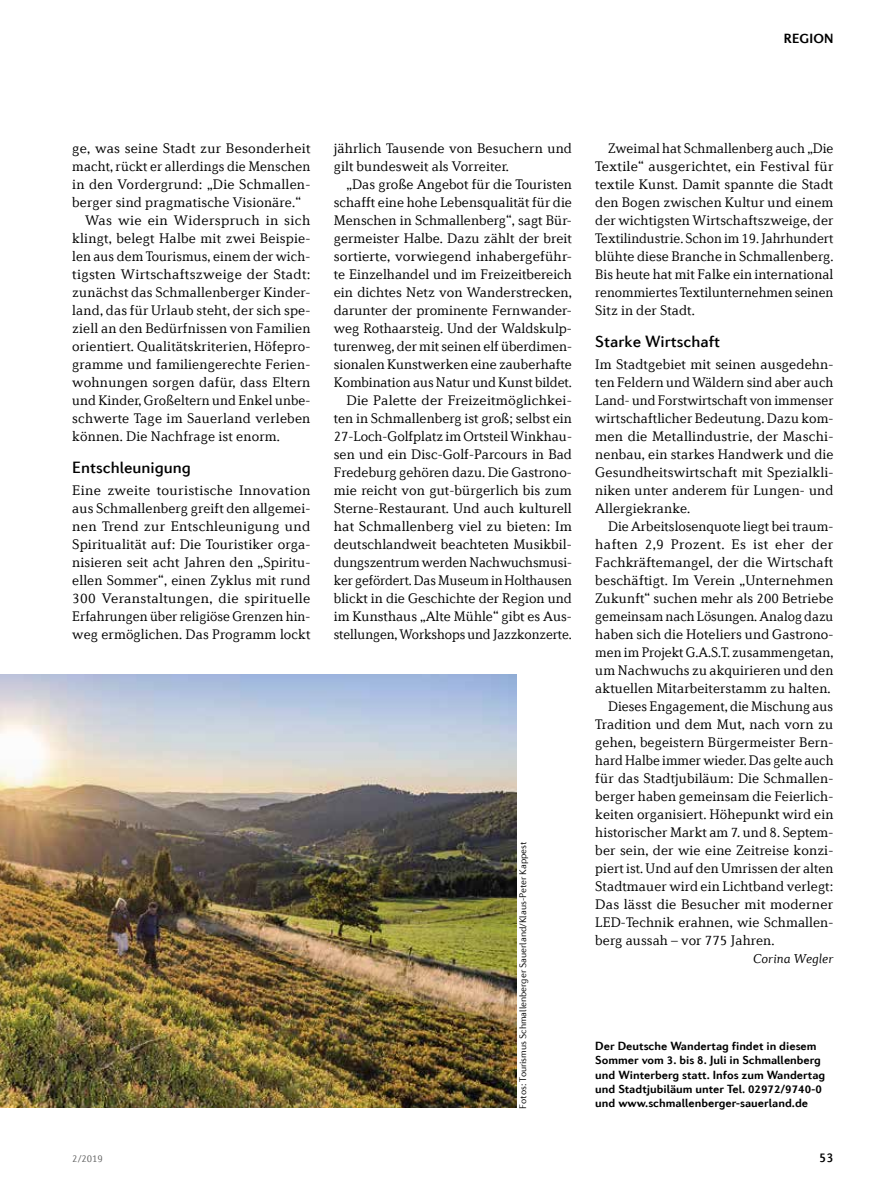
<style>
.page{position:relative;width:893px;height:1191px;background:#fff}
.page>*{position:absolute;margin:0;border:0;box-sizing:border-box;transform-origin:0 0}
.t1{font:500 16.5px "Diverda Sans Com";color:#000}
.t2{font:300 14.7px/18px "Diverda Serif Com";letter-spacing:.005em;color:#000;text-align:justify}
.t3{font:italic 300 13.5px "Diverda Serif Com";letter-spacing:.005em;color:#000}
.t4{font:700 13.5px "Diverda Sans Com";letter-spacing:.01em;color:#000}
.t5{font:500 13.5px "Diverda Sans Com";color:#000}
.t6{font:700 12px/14.2px "Diverda Sans Com";color:#000}
.t7{font:300 10.5px "Diverda Sans Com";color:#636363}
.t8{font:300 9.75px "Diverda Sans Com";color:#000}
</style>
<div class="page">
<img style="left:0;top:675px;width:516px;height:432px">
<p class="t4" style="left:784px;top:31px;width:51px">REGION</p>
<p class="t2" style="left:72px;top:139px;width:240px">ge, was seine Stadt zur Besonderheit</p>
<p class="t2" style="left:72px;top:157px;width:240px">macht, rückt er allerdings die Menschen</p>
<p class="t2" style="left:72px;top:175px;width:240px">in den Vordergrund: „Die Schmallen-</p>
<p class="t2" style="left:72px;top:193px;width:230px">berger sind pragmatische Visionäre.“</p>
<p class="t2" style="left:85px;top:211px;width:227px">Was wie ein Widerspruch in sich</p>
<p class="t2" style="left:72px;top:229px;width:240px">klingt, belegt Halbe mit zwei Beispie-</p>
<p class="t2" style="left:72px;top:247px;width:240px">len aus dem Tourismus, einem der wich-</p>
<p class="t2" style="left:72px;top:265px;width:240px">tigsten Wirtschaftszweige der Stadt:</p>
<p class="t2" style="left:72px;top:283px;width:240px">zunächst das Schmallenberger Kinder-</p>
<p class="t2" style="left:72px;top:301px;width:240px">land, das für Urlaub steht, der sich spe-</p>
<p class="t2" style="left:72px;top:319px;width:240px">ziell an den Bedürfnissen von Familien</p>
<p class="t2" style="left:72px;top:337px;width:240px">orientiert. Qualitätskriterien, Höfepro-</p>
<p class="t2" style="left:72px;top:355px;width:240px">gramme und familiengerechte Ferien-</p>
<p class="t2" style="left:72px;top:373px;width:240px">wohnungen sorgen dafür, dass Eltern</p>
<p class="t2" style="left:72px;top:391px;width:240px">und Kinder, Großeltern und Enkel unbe-</p>
<p class="t2" style="left:72px;top:409px;width:240px">schwerte Tage im Sauerland verleben</p>
<p class="t2" style="left:72px;top:427px;width:209px">können. Die Nachfrage ist enorm.</p>
<p class="t1" style="left:72px;top:458px;width:120px">Entschleunigung</p>
<p class="t2" style="left:72px;top:481px;width:240px">Eine zweite touristische Innovation aus Schmallenberg greift den allgemei&shy;nen Trend zur Entschleunigung und Spiritualität auf: Die Touristiker orga&shy;nisieren seit acht Jahren den „Spiritu&shy;ellen Sommer“, einen Zyklus mit rund 300 Veranstaltungen, die spirituelle Erfahrungen über religiöse Grenzen hin&shy;weg ermöglichen. Das Programm lockt</p>
<p class="t2" style="left:334px;top:139px;width:240px">jährlich Tausende von Besuchern und</p>
<p class="t2" style="left:334px;top:157px;width:177px">gilt bundesweit als Vorreiter.</p>
<p class="t2" style="left:347px;top:175px;width:227px">„Das große Angebot für die Touristen</p>
<p class="t2" style="left:334px;top:193px;width:240px">schafft eine hohe Lebensqualität für die</p>
<p class="t2" style="left:334px;top:211px;width:240px">Menschen in Schmallenberg“, sagt Bür-</p>
<p class="t2" style="left:334px;top:229px;width:240px">germeister Halbe. Dazu zählt der breit</p>
<p class="t2" style="left:334px;top:247px;width:240px">sortierte, vorwiegend inhabergeführ-</p>
<p class="t2" style="left:334px;top:265px;width:240px">te Einzelhandel und im Freizeitbereich</p>
<p class="t2" style="left:334px;top:283px;width:240px">ein dichtes Netz von Wanderstrecken,</p>
<p class="t2" style="left:334px;top:301px;width:240px">darunter der prominente Fernwander-</p>
<p class="t2" style="left:334px;top:319px;width:240px">weg Rothaarsteig. Und der Waldskulp-</p>
<p class="t2" style="left:334px;top:337px;width:240px">turenweg, der mit seinen elf überdimen-</p>
<p class="t2" style="left:334px;top:355px;width:240px">sionalen Kunstwerken eine zauberhafte</p>
<p class="t2" style="left:334px;top:373px;width:240px">Kombination aus Natur und Kunst bildet.</p>
<p class="t2" style="left:347px;top:391px;width:227px">Die Palette der Freizeitmöglichkei-</p>
<p class="t2" style="left:334px;top:409px;width:240px">ten in Schmallenberg ist groß; selbst ein</p>
<p class="t2" style="left:334px;top:427px;width:240px">27-Loch-Golfplatz im Ortsteil Winkhau-</p>
<p class="t2" style="left:334px;top:445px;width:240px">sen und ein Disc-Golf-Parcours in Bad</p>
<p class="t2" style="left:334px;top:463px;width:240px">Fredeburg gehören dazu. Die Gastrono-</p>
<p class="t2" style="left:334px;top:481px;width:240px">mie reicht von gut-bürgerlich bis zum</p>
<p class="t2" style="left:334px;top:499px;width:239px">Sterne-Restaurant. Und auch kulturell</p>
<p class="t2" style="left:334px;top:517px;width:240px">hat Schmallenberg viel zu bieten: Im</p>
<p class="t2" style="left:334px;top:535px;width:240px">deutschlandweit beachteten Musikbil-</p>
<p class="t2" style="left:334px;top:553px;width:240px">dungszentrum werden Nachwuchsmusi-</p>
<p class="t2" style="left:334px;top:571px;width:240px">ker gefördert. Das Museum in Holthausen</p>
<p class="t2" style="left:334px;top:589px;width:240px">blickt in die Geschichte der Region und</p>
<p class="t2" style="left:334px;top:607px;width:240px">im Kunsthaus „Alte Mühle“ gibt es Aus-</p>
<p class="t2" style="left:334px;top:625px;width:240px">stellungen, Workshops und Jazzkonzerte.</p>
<p class="t8" style="left:517px;top:1108px;width:268px;rotate:-90deg">Fotos: Tourismus Schmallenberger Sauerland/Klaus-Peter Kappest</p>
<p class="t2" style="left:595px;top:139px;width:240px;text-indent:13px">Zweimal hat Schmallenberg auch „Die Textile“ ausgerichtet, ein Festival für textile Kunst. Damit spannte die Stadt den Bogen zwischen Kultur und einem der wichtigsten Wirtschaftszweige, der Textilindustrie. Schon im 19. Jahrhundert blühte diese Branche in Schmallenberg.<br>Bis heute hat mit Falke ein international renommiertes Textilunternehmen seinen Sitz in der Stadt.</p>
<p class="t1" style="left:595px;top:332px;width:126px">Starke Wirtschaft</p>
<p class="t2" style="left:595px;top:355px;width:240px">Im Stadtgebiet mit seinen ausgedehn-</p>
<p class="t2" style="left:595px;top:373px;width:240px">ten Feldern und Wäldern sind aber auch</p>
<p class="t2" style="left:595px;top:391px;width:240px">Land- und Forstwirtschaft von immenser</p>
<p class="t2" style="left:595px;top:409px;width:240px">wirtschaftlicher Bedeutung. Dazu kom-</p>
<p class="t2" style="left:595px;top:427px;width:240px">men die Metallindustrie, der Maschi-</p>
<p class="t2" style="left:595px;top:445px;width:240px">nenbau, ein starkes Handwerk und die</p>
<p class="t2" style="left:595px;top:463px;width:240px">Gesundheitswirtschaft mit Spezialkli-</p>
<p class="t2" style="left:595px;top:481px;width:240px">niken unter anderem für Lungen- und</p>
<p class="t2" style="left:595px;top:499px;width:97px">Allergiekranke.</p>
<p class="t2" style="left:608px;top:517px;width:227px">Die Arbeitslosenquote liegt bei traum-</p>
<p class="t2" style="left:595px;top:535px;width:240px">haften 2,9 Prozent. Es ist eher der</p>
<p class="t2" style="left:595px;top:553px;width:240px">Fachkräftemangel, der die Wirtschaft</p>
<p class="t2" style="left:595px;top:571px;width:240px">beschäftigt. Im Verein „Unternehmen</p>
<p class="t2" style="left:595px;top:589px;width:240px">Zukunft“ suchen mehr als 200 Betriebe</p>
<p class="t2" style="left:595px;top:607px;width:240px">gemeinsam nach Lösungen. Analog dazu</p>
<p class="t2" style="left:595px;top:625px;width:240px">haben sich die Hoteliers und Gastrono-</p>
<p class="t2" style="left:595px;top:643px;width:240px">men im Projekt G.A.S.T. zusammengetan,</p>
<p class="t2" style="left:595px;top:661px;width:240px">um Nachwuchs zu akquirieren und den</p>
<p class="t2" style="left:595px;top:679px;width:237px">aktuellen Mitarbeiterstamm zu halten.</p>
<p class="t2" style="left:608px;top:697px;width:227px">Dieses Engagement, die Mischung aus</p>
<p class="t2" style="left:595px;top:715px;width:240px">Tradition und dem Mut, nach vorn zu</p>
<p class="t2" style="left:595px;top:733px;width:240px">gehen, begeistern Bürgermeister Bern-</p>
<p class="t2" style="left:595px;top:751px;width:240px">hard Halbe immer wieder. Das gelte auch</p>
<p class="t2" style="left:595px;top:769px;width:240px">für das Stadtjubiläum: Die Schmallen-</p>
<p class="t2" style="left:595px;top:787px;width:240px">berger haben gemeinsam die Feierlich-</p>
<p class="t2" style="left:595px;top:805px;width:240px">keiten organisiert. Höhepunkt wird ein</p>
<p class="t2" style="left:595px;top:823px;width:240px">historischer Markt am 7. und 8. Septem-</p>
<p class="t2" style="left:595px;top:841px;width:240px">ber sein, der wie eine Zeitreise konzi-</p>
<p class="t2" style="left:595px;top:859px;width:240px">piert ist. Und auf den Umrissen der alten</p>
<p class="t2" style="left:595px;top:877px;width:240px">Stadtmauer wird ein Lichtband verlegt:</p>
<p class="t2" style="left:595px;top:895px;width:240px">Das lässt die Besucher mit moderner</p>
<p class="t2" style="left:595px;top:913px;width:240px">LED-Technik erahnen, wie Schmallen-</p>
<p class="t2" style="left:595px;top:931px;width:181px">berg aussah – vor 775 Jahren.</p>
<p class="t3" style="left:753px;top:951px;width:82px">Corina Wegler</p>
<p class="t6" style="left:595px;top:1038px;width:231px">Der Deutsche Wandertag findet in diesem Sommer vom 3. bis 8. Juli in Schmallenberg und Winterberg statt. Infos zum Wandertag und Stadtjubiläum unter Tel. 02972/9740-0</p>
<p class="t6" style="left:595px;top:1095px;width:214px">und www.schmallenberger-sauerland.de</p>
<p class="t7" style="left:72px;top:1152px;width:32px">2/2019</p>
<p class="t5" style="left:819px;top:1149px;width:16px">53</p>
</div>
